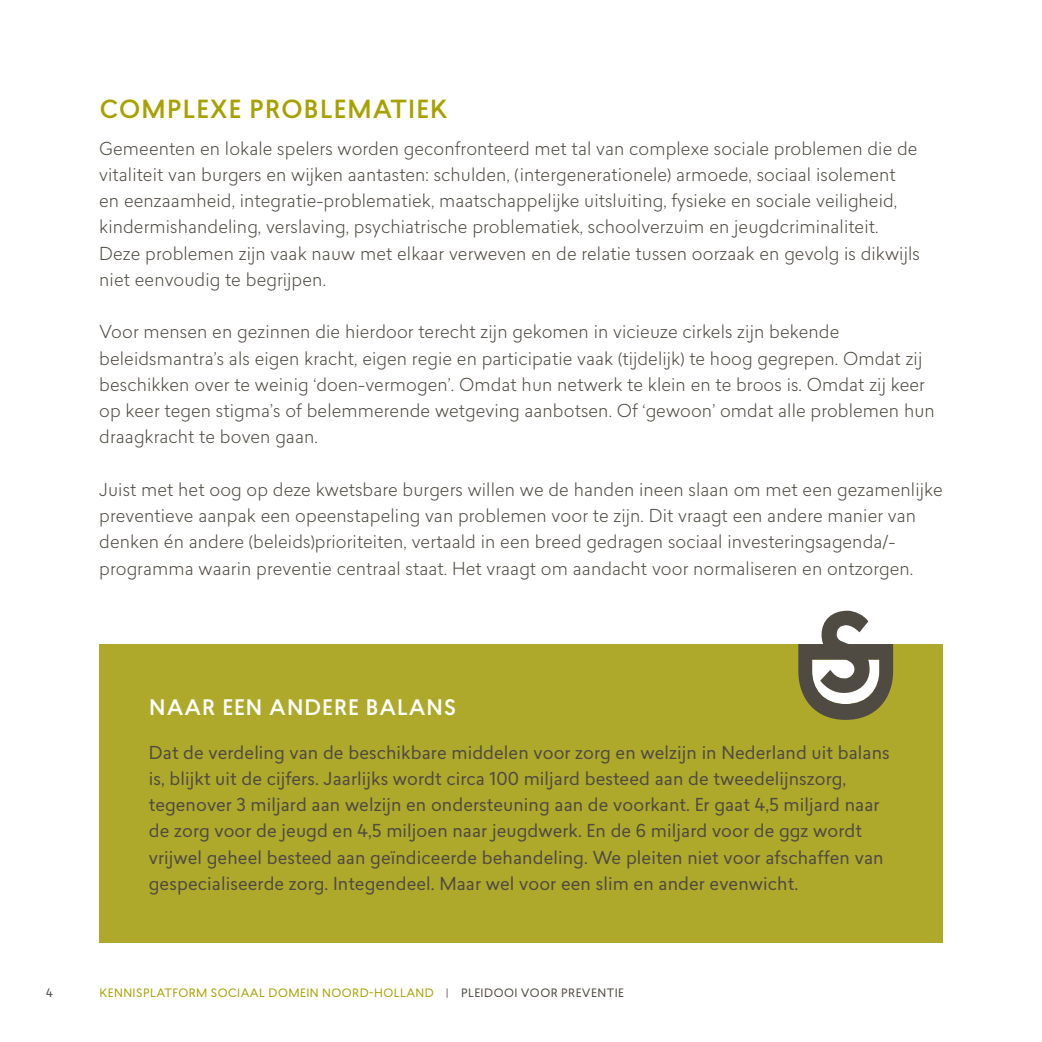
<style>
.page{position:relative;width:1042px;height:1042px;background:#fff}
.page>*{position:absolute;margin:0;border:0;box-sizing:border-box;transform-origin:0 0}
.t1{font:500 24.5px "Lasiver";letter-spacing:.05em;color:#a7a100}
.t2{font:500 21px "Lasiver";letter-spacing:.05em;color:#fff}
.t3{font:300 17.5px/26.2px "Lasiver";letter-spacing:.005em;color:#4f4a42}
.t4{font:17.5px/26.2px "Lasiver";letter-spacing:.005em;color:#4f4a42}
.t5{font:11.38px "Lasiver";letter-spacing:.04em;color:#a7a100}
.t6{font:11.38px "Lasiver";color:#4f4a42}
.s1{color:#7e7972}
.s2{color:#4f4a42}
</style>
<div class="page">
<div style="left:99px;top:644px;width:844px;height:299px;background:#afa92b"></div>
<svg style="left:798px;top:611px;width:95px;height:109px"></svg>
<h1 class="t1" style="left:100px;top:91px;width:349px">COMPLEXE PROBLEMATIEK</h1>
<p class="t3" style="left:99px;top:135px;width:822px">Gemeenten en lokale spelers worden geconfronteerd met tal van complexe sociale problemen die de vitaliteit van burgers en wijken aantasten: schulden, (intergenerationele) armoede, sociaal isolement en eenzaamheid, integratie-problematiek, maatschappelijke uitsluiting, fysieke en sociale veiligheid, kindermishandeling, verslaving, psychiatrische problematiek, schoolverzuim en jeugdcriminaliteit.<br>Deze problemen zijn vaak nauw met elkaar verweven en de relatie tussen oorzaak en gevolg is dikwijls niet eenvoudig te begrijpen.</p>
<p class="t3" style="left:99px;top:318px;width:837px">Voor mensen en gezinnen die hierdoor terecht zijn gekomen in vicieuze cirkels zijn bekende beleidsmantra’s als eigen kracht, eigen regie en participatie vaak (tijdelijk) te hoog gegrepen. Omdat zij beschikken over te weinig ‘doen-vermogen’. Omdat hun netwerk te klein en te broos is. Omdat zij keer op keer tegen stigma’s of belemmerende wetgeving aanbotsen. Of ‘gewoon’ omdat alle problemen hun draagkracht te boven gaan.</p>
<p class="t3" style="left:99px;top:476px;width:845px">Juist met het oog op deze kwetsbare burgers willen we de handen ineen slaan om met een gezamenlijke preventieve aanpak een opeenstapeling van problemen voor te zijn. Dit vraagt een andere manier van denken én andere (beleids)prioriteiten, vertaald in een breed gedragen sociaal investeringsagenda/- programma waarin preventie centraal staat. Het vraagt om aandacht voor normaliseren en ontzorgen.</p>
<p class="t2" style="left:149px;top:692px;width:308px">NAAR EEN ANDERE BALANS</p>
<p class="t4" style="left:149px;top:739px;width:742px">Dat de verdeling van de beschikbare middelen voor zorg en welzijn in Nederland uit balans is, blijkt uit de cijfers. Jaarlijks wordt circa 100 miljard besteed aan de tweedelijnszorg, tegenover 3 miljard aan welzijn en ondersteuning aan de voorkant. Er gaat 4,5 miljard naar de zorg voor de jeugd en 4,5 miljoen naar jeugdwerk. En de 6 miljard voor de ggz wordt vrijwel geheel besteed aan geïndiceerde behandeling. We pleiten niet voor afschaffen van gespecialiseerde zorg. Integendeel. Maar wel voor een slim en ander evenwicht.</p>
<p class="t6" style="left:46px;top:984px;width:8px">4</p>
<p class="t5" style="left:99px;top:984px;width:526px">KENNISPLATFORM SOCIAAL DOMEIN NOORD-HOLLAND <span class="s1">|</span> <span class="s2">PLEIDOOI VOOR PREVENTIE</span></p>
</div>
